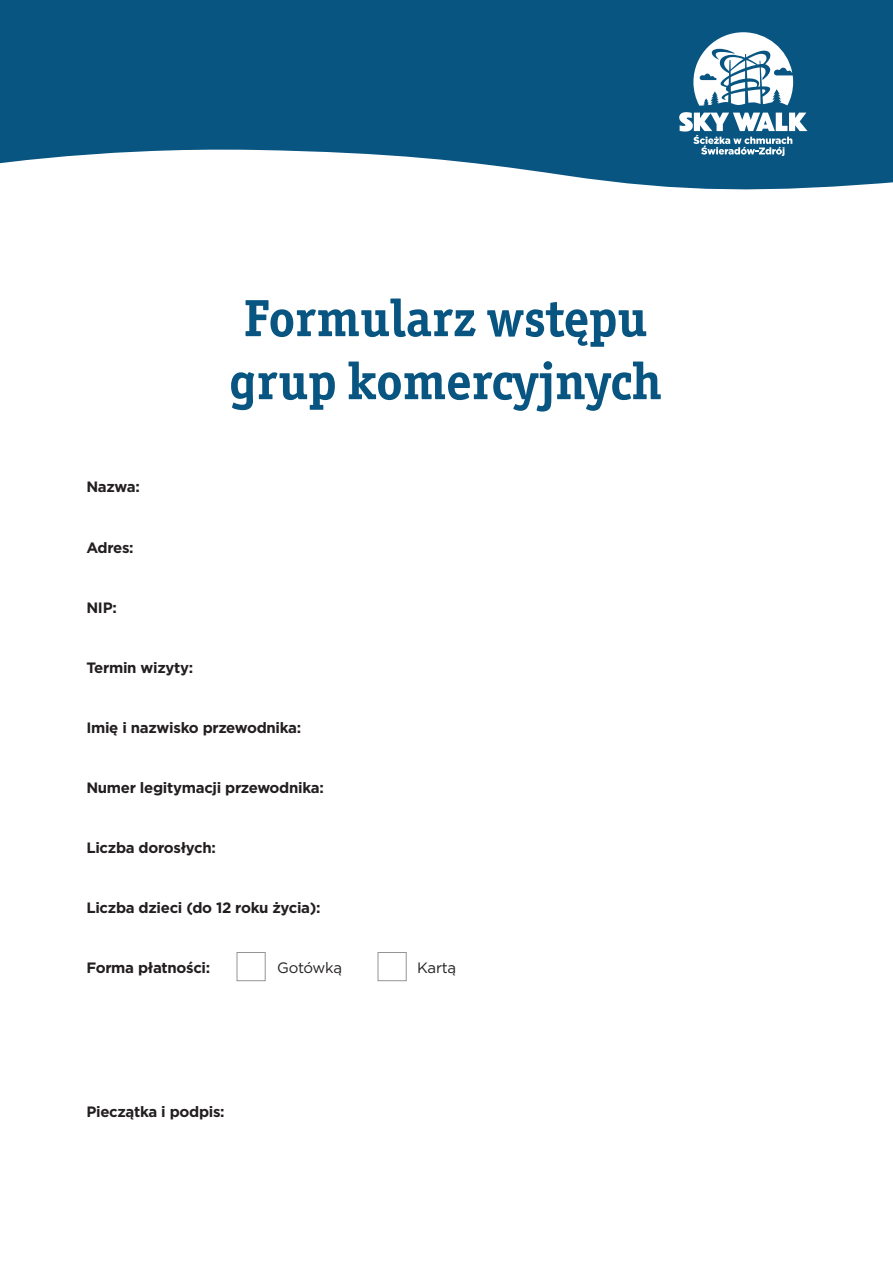
<style>
.page{position:relative;width:893px;height:1263px;background:#fff}
.page>*{position:absolute;margin:0;border:0;box-sizing:border-box;transform-origin:0 0}
.t1{font:700 52.5px "Officina Ser Itc TCE";color:#085582}
.t2{font:700 15px "Gotham";letter-spacing:-.02em;color:#231f20}
.t3{font:15px "Gotham";letter-spacing:-.02em;color:#231f20}
</style>
<div class="page">
<svg style="left:0;top:0;width:893px;height:190px;background:#286b92"></svg>
<svg style="left:693px;top:32px;width:100px;height:74px"></svg>
<svg style="left:679px;top:112px;width:128px;height:44px"></svg>
<div style="left:237px;top:952px;width:28px;height:29px;border:1px solid #939598"></div>
<div style="left:378px;top:952px;width:28px;height:29px;border:1px solid #939598"></div>
<p class="t2" style="left:86px;top:477px;width:55px">Nazwa:</p>
<p class="t2" style="left:86px;top:537px;width:49px">Adres:</p>
<p class="t2" style="left:86px;top:597px;width:32px">NIP:</p>
<p class="t2" style="left:86px;top:657px;width:108px">Termin wizyty:</p>
<p class="t1" style="left:244px;top:286px;width:405px">Formularz wstępu</p>
<p class="t1" style="left:229px;top:349px;width:434px">grup komercyjnych</p>
<p class="t2" style="left:86px;top:717px;width:216px">Imię i nazwisko przewodnika:</p>
<p class="t2" style="left:86px;top:777px;width:239px">Numer legitymacji przewodnika:</p>
<p class="t2" style="left:86px;top:837px;width:131px">Liczba dorosłych:</p>
<p class="t2" style="left:86px;top:897px;width:236px">Liczba dzieci (do 12 roku życia):</p>
<p class="t2" style="left:86px;top:957px;width:125px">Forma płatności:</p>
<p class="t3" style="left:277px;top:958px;width:66px">Gotówką</p>
<p class="t3" style="left:417px;top:958px;width:40px">Kartą</p>
<p class="t2" style="left:86px;top:1101px;width:140px">Pieczątka i podpis:</p>
</div>
